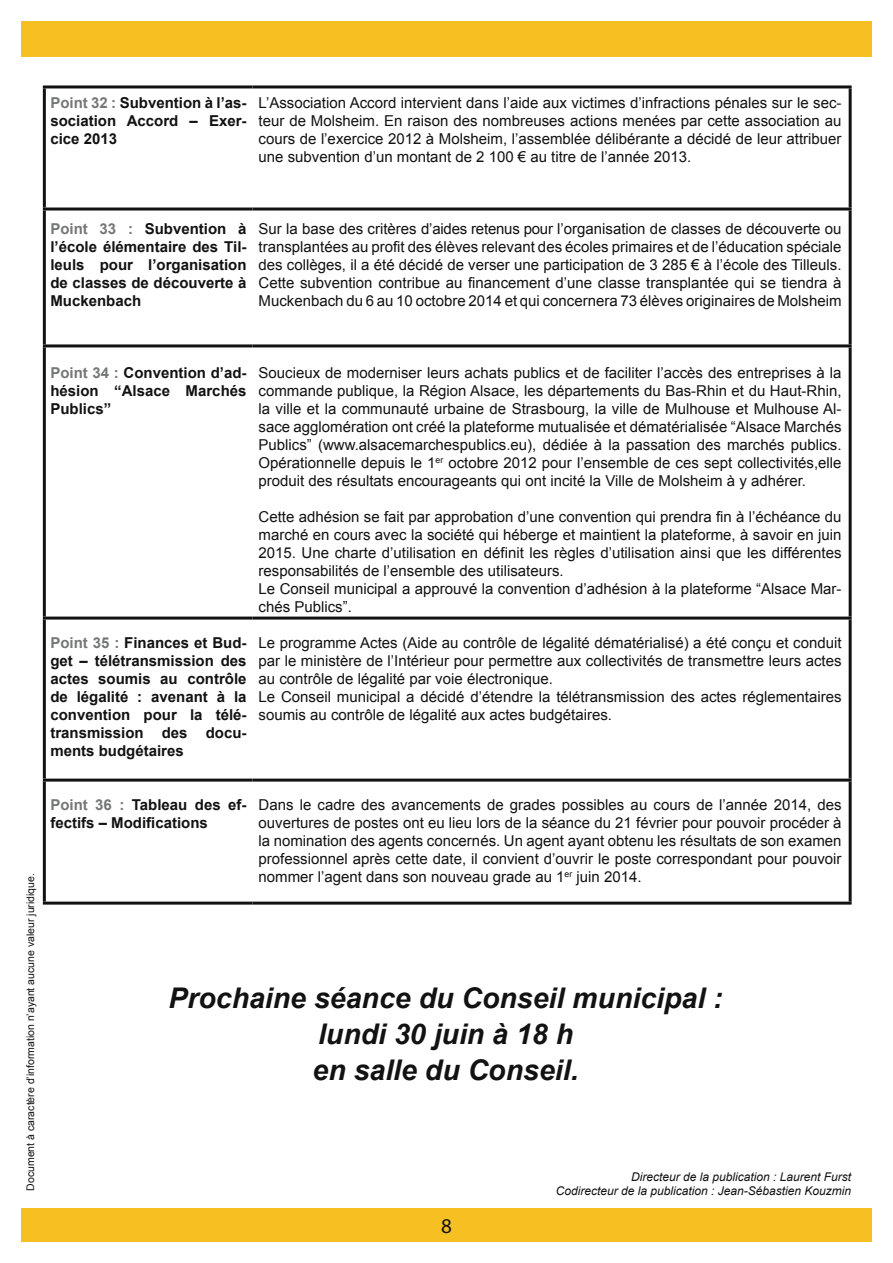
<style>
.page{position:relative;width:893px;height:1263px;background:#fff}
.page>*{position:absolute;margin:0;border:0;box-sizing:border-box;transform-origin:0 0}
.t1{font:italic 700 28.5px/36px "Arial";color:#121212;text-align:center}
.t2{font:21px "Myriad";color:#121212}
.t3{font:15px/18px "Arial";color:#121212;text-align:justify}
.t4{font:700 15px/18px "Arial";color:#121212;text-align:justify}
.t5{font:italic 12px/14.4px "Arial";color:#121212;text-align:right}
.t6{font:10.5px "Arial";color:#121212}
.s1{color:#757776}
</style>
<div class="page">
<div style="left:21px;top:21px;width:851px;height:36px;background:#f6c022"></div>
<div style="left:21px;top:1208px;width:851px;height:34px;background:#f6c022"></div>
<hr style="left:43px;top:85px;width:210px;height:3px;background:#121212">
<hr style="left:43px;top:88px;width:3px;height:119px;background:#121212">
<hr style="left:43px;top:207px;width:210px;height:3px;background:#121212">
<hr style="left:43px;top:210px;width:3px;height:134px;background:#121212">
<hr style="left:43px;top:344px;width:210px;height:3px;background:#121212">
<hr style="left:43px;top:347px;width:3px;height:270px;background:#121212">
<hr style="left:43px;top:617px;width:210px;height:3px;background:#121212">
<hr style="left:43px;top:620px;width:3px;height:159px;background:#121212">
<hr style="left:43px;top:779px;width:210px;height:3px;background:#121212">
<hr style="left:43px;top:782px;width:3px;height:120px;background:#121212">
<hr style="left:43px;top:902px;width:210px;height:3px;background:#121212">
<hr style="left:253px;top:85px;width:599px;height:3px;background:#121212">
<hr style="left:849px;top:88px;width:3px;height:119px;background:#121212">
<hr style="left:253px;top:207px;width:599px;height:3px;background:#121212">
<hr style="left:849px;top:210px;width:3px;height:134px;background:#121212">
<hr style="left:253px;top:344px;width:599px;height:3px;background:#121212">
<hr style="left:849px;top:347px;width:3px;height:270px;background:#121212">
<hr style="left:253px;top:617px;width:599px;height:3px;background:#121212">
<hr style="left:849px;top:620px;width:3px;height:159px;background:#121212">
<hr style="left:253px;top:779px;width:599px;height:3px;background:#121212">
<hr style="left:849px;top:782px;width:3px;height:120px;background:#121212">
<hr style="left:253px;top:902px;width:599px;height:3px;background:#121212">
<p class="t4" style="left:50px;top:94px;width:198px"><span class="s1">Point 32 :</span> Subvention à l’as&shy;sociation Accord – Exer&shy;cice 2013</p>
<p class="t3" style="left:259px;top:94px;width:585px">L’Association Accord intervient dans l’aide aux victimes d’infractions pénales sur le sec&shy;teur de Molsheim. En raison des nombreuses actions menées par cette association au cours de l’exercice 2012 à Molsheim, l’assemblée délibérante a décidé de leur attribuer une subvention d’un montant de 2 100 € au titre de l’année 2013.</p>
<p class="t4" style="left:50px;top:220px;width:198px"><span class="s1">Point 33 :</span> Subvention à l’école élémentaire des Til&shy;leuls pour l’organisation de classes de découverte à Muckenbach</p>
<p class="t3" style="left:259px;top:220px;width:585px">Sur la base des critères d’aides retenus pour l’organisation de classes de découverte ou transplantées au profit des élèves relevant des écoles primaires et de l’éducation spéciale des collèges, il a été décidé de verser une participation de 3 285 € à l’école des Tilleuls.<br>Cette subvention contribue au financement d’une classe transplantée qui se tiendra à Muckenbach du 6 au 10 octobre 2014 et qui concernera 73 élèves originaires de Molsheim</p>
<p class="t6" style="left:25px;top:1191px;width:319px;rotate:-90deg">Document à caractère d’information n’ayant aucune valeur juridique.</p>
<p class="t4" style="left:50px;top:364px;width:198px"><span class="s1">Point 34 :</span> Convention d’ad&shy;hésion “Alsace Marchés Publics”</p>
<p class="t3" style="left:259px;top:364px;width:585px">Soucieux de moderniser leurs achats publics et de faciliter l’accès des entreprises à la commande publique, la Région Alsace, les départements du Bas-Rhin et du Haut-Rhin, la ville et la communauté urbaine de Strasbourg, la ville de Mulhouse et Mulhouse Al&shy;sace agglomération ont créé la plateforme mutualisée et dématérialisée “Alsace Marchés Publics” (www.alsacemarchespublics.eu), dédiée à la passation des marchés publics.<br>Opérationnelle depuis le 1<sup>er</sup> octobre 2012 pour l’ensemble de ces sept collectivités,elle produit des résultats encourageants qui ont incité la Ville de Molsheim à y adhérer.</p>
<p class="t3" style="left:259px;top:508px;width:585px;text-align:left">Cette adhésion se fait par approbation d’une convention qui prendra fin à l’échéance du marché en cours avec la société qui héberge et maintient la plateforme, à savoir en juin 2015. Une charte d’utilisation en définit les règles d’utilisation ainsi que les différentes responsabilités de l’ensemble des utilisateurs.<br>Le Conseil municipal a approuvé la convention d’adhésion à la plateforme “Alsace Mar&shy;chés Publics”.</p>
<p class="t4" style="left:50px;top:634px;width:198px"><span class="s1">Point 35 :</span> Finances et Bud&shy;get – télétransmission des actes soumis au contrôle de légalité : avenant à la convention pour la télé&shy;transmission des docu&shy;ments budgétaires</p>
<p class="t3" style="left:259px;top:634px;width:585px;text-align:left">Le programme Actes (Aide au contrôle de légalité dématérialisé) a été conçu et conduit par le ministère de l’Intérieur pour permettre aux collectivités de transmettre leurs actes au contrôle de légalité par voie électronique.<br>Le Conseil municipal a décidé d’étendre la télétransmission des actes réglementaires soumis au contrôle de légalité aux actes budgétaires.</p>
<p class="t4" style="left:50px;top:796px;width:198px"><span class="s1">Point 36 :</span> Tableau des ef&shy;fectifs – Modifications</p>
<p class="t3" style="left:259px;top:796px;width:585px">Dans le cadre des avancements de grades possibles au cours de l’année 2014, des ouvertures de postes ont eu lieu lors de la séance du 21 février pour pouvoir procéder à la nomination des agents concernés. Un agent ayant obtenu les résultats de son examen professionnel après cette date, il convient d’ouvrir le poste correspondant pour pouvoir nommer l’agent dans son nouveau grade au 1<sup>er</sup> juin 2014.</p>
<h1 class="t1" style="left:168px;top:981px;width:556px">Prochaine séance du Conseil municipal : lundi 30 juin à 18 h<br>en salle du Conseil.</h1>
<h2 class="t2" style="left:441px;top:1215px;width:12px">8</h2>
<p class="t5" style="left:556px;top:1170px;width:297px">Directeur de la publication : Laurent Furst<br>Codirecteur de la publication : Jean-Sébastien Kouzmin</p>
</div>
